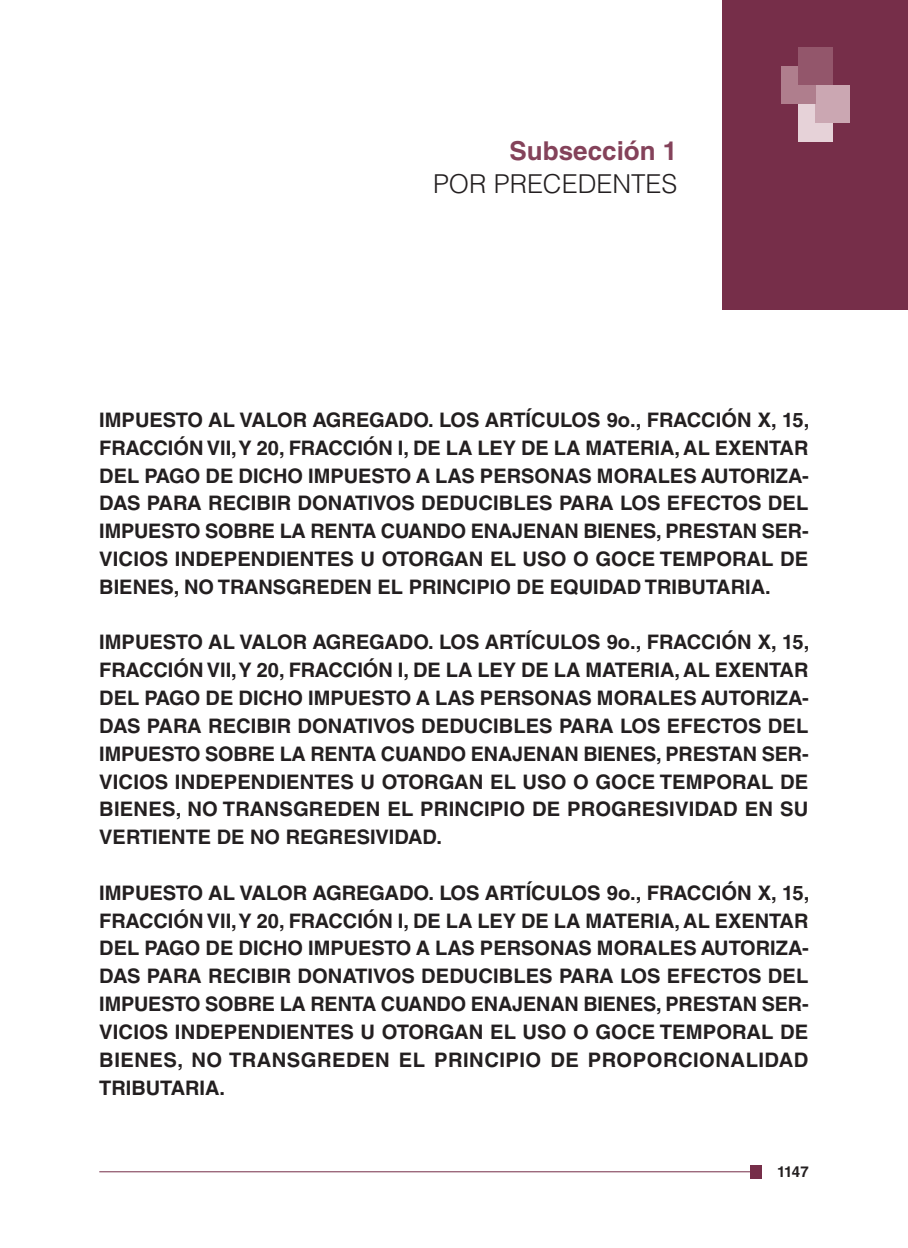
<style>
.page{position:relative;width:908px;height:1248px;background:#fff}
.page>*{position:absolute;margin:0;border:0;box-sizing:border-box;transform-origin:0 0}
.t1{font:300 26px "Helvetica LT Std";color:#231f20}
.t2{font:700 26px "Helvetica LT Std";color:#84425a}
.t3{font:700 20px/27.8px "Helvetica LT Std";color:#231f20;text-align:justify}
.t4{font:700 15px "Helvetica LT Std";color:#231f20}
</style>
<div class="page">
<hr style="left:99px;top:1171px;width:651px;height:1px;background:#762e49">
<div style="left:749px;top:1164px;width:12px;height:14px;background:#762e49"></div>
<div style="left:722px;top:0;width:185px;height:310px;background:#762e49"></div>
<div style="left:797px;top:104px;width:35px;height:38px;background:#e6d2d8"></div>
<div style="left:815px;top:85px;width:34px;height:38px;background:#cba7b2"></div>
<div style="left:780px;top:66px;width:35px;height:38px;background:#af7e8d"></div>
<div style="left:797px;top:47px;width:35px;height:38px;background:#93566b"></div>
<h1 class="t2" style="left:509px;top:135px;width:169px">Subsección 1</h1>
<h1 class="t1" style="left:433px;top:167px;width:246px">POR PRECEDENTES</h1>
<p class="t3" style="left:99px;top:405px;width:711px">IMPUESTO AL VALOR AGREGADO. LOS ARTÍCULOS 9o., FRACCIÓN X, 15, FRACCIÓN VII, Y 20, FRACCIÓN I, DE LA LEY DE LA MATERIA, AL EXENTAR DEL PAGO DE DICHO IMPUESTO A LAS PERSONAS MORALES AUTORIZA-DAS PARA RECIBIR DONATIVOS DEDUCIBLES PARA LOS EFECTOS DEL IMPUESTO SOBRE LA RENTA CUANDO ENAJENAN BIENES, PRESTAN SER-VICIOS INDEPENDIENTES U OTORGAN EL USO O GOCE TEMPORAL DE BIENES, NO TRANSGREDEN EL PRINCIPIO DE EQUIDAD TRIBUTARIA.</p>
<p class="t3" style="left:99px;top:628px;width:711px">IMPUESTO AL VALOR AGREGADO. LOS ARTÍCULOS 9o., FRACCIÓN X, 15, FRACCIÓN VII, Y 20, FRACCIÓN I, DE LA LEY DE LA MATERIA, AL EXENTAR DEL PAGO DE DICHO IMPUESTO A LAS PERSONAS MORALES AUTORIZA-DAS PARA RECIBIR DONATIVOS DEDUCIBLES PARA LOS EFECTOS DEL IMPUESTO SOBRE LA RENTA CUANDO ENAJENAN BIENES, PRESTAN SER-VICIOS INDEPENDIENTES U OTORGAN EL USO O GOCE TEMPORAL DE BIENES, NO TRANSGREDEN EL PRINCIPIO DE PROGRESIVIDAD EN SU VERTIENTE DE NO REGRESIVIDAD.</p>
<p class="t3" style="left:99px;top:878px;width:711px">IMPUESTO AL VALOR AGREGADO. LOS ARTÍCULOS 9o., FRACCIÓN X, 15, FRACCIÓN VII, Y 20, FRACCIÓN I, DE LA LEY DE LA MATERIA, AL EXENTAR DEL PAGO DE DICHO IMPUESTO A LAS PERSONAS MORALES AUTORIZA-DAS PARA RECIBIR DONATIVOS DEDUCIBLES PARA LOS EFECTOS DEL IMPUESTO SOBRE LA RENTA CUANDO ENAJENAN BIENES, PRESTAN SER-VICIOS INDEPENDIENTES U OTORGAN EL USO O GOCE TEMPORAL DE BIENES, NO TRANSGREDEN EL PRINCIPIO DE PROPORCIONALIDAD TRIBUTARIA.</p>
<p class="t4" style="left:776px;top:1162px;width:33px">1147</p>
</div>
